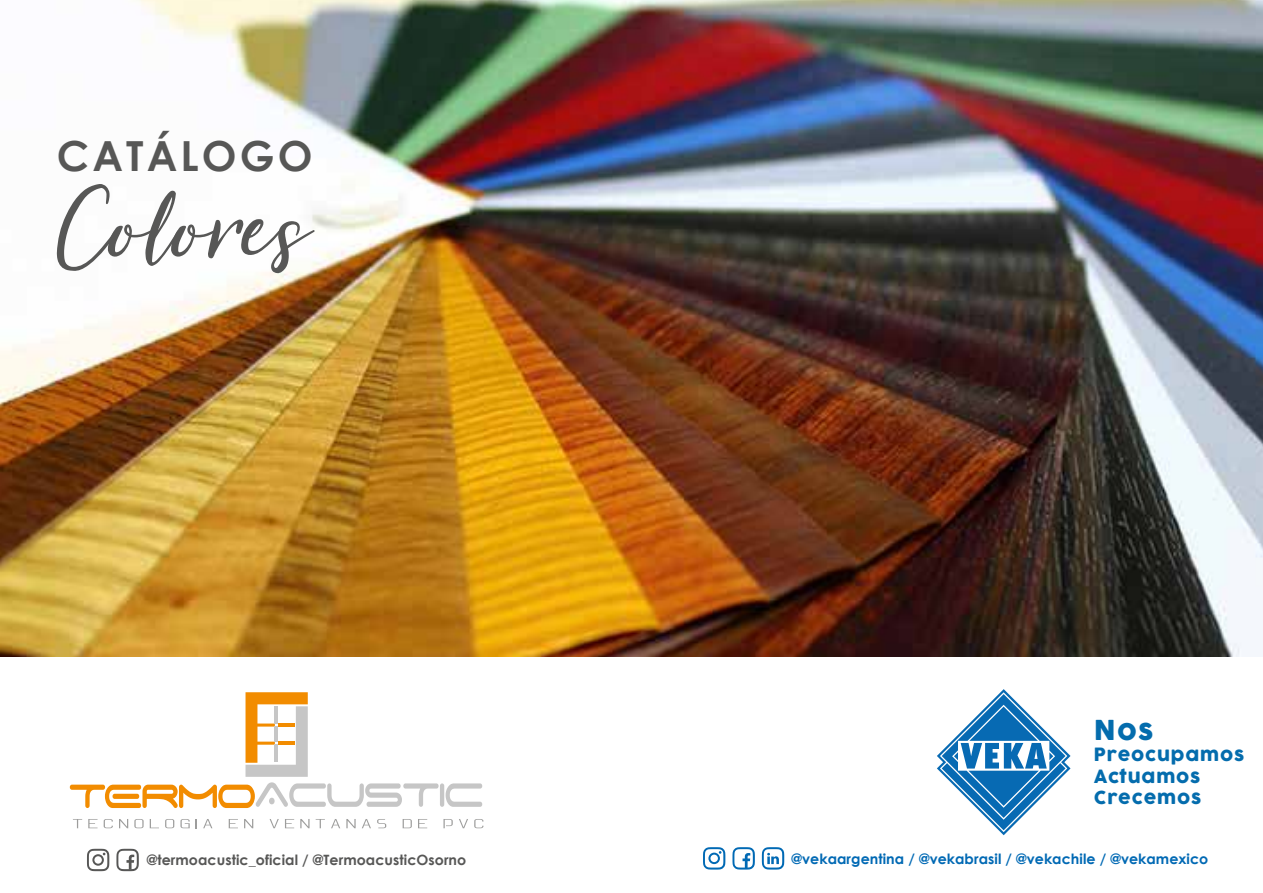
<style>
.page{position:relative;width:1263px;height:893px;background:#fff}
.page>*{position:absolute;margin:0;border:0;box-sizing:border-box;transform-origin:0 0}
.t1{font:700 41.55px "Century Gothic";letter-spacing:.075em;color:#575756}
.t2{font:26.85px "Cocogoose";color:#046cad}
.t3{font:17.85px/21.5px "Cocogoose";letter-spacing:.05em;color:#046cad}
.t4{font:700 14.25px "Century Gothic";letter-spacing:.005em;color:#0069b4}
.t5{font:700 14.25px "Century Gothic";letter-spacing:.005em;color:#575756}
</style>
<div class="page">
<img style="left:0;top:0;width:1263px;height:656px">
<svg style="left:703px;top:847px;width:22px;height:23px"></svg>
<svg style="left:732px;top:847px;width:23px;height:23px"></svg>
<svg style="left:762px;top:847px;width:22px;height:23px"></svg>
<svg style="left:57px;top:184px;width:258px;height:89px"></svg>
<svg style="left:937px;top:689px;width:133px;height:146px"></svg>
<svg style="left:73px;top:819px;width:9px;height:9px"></svg>
<svg style="left:88px;top:819px;width:10px;height:9px"></svg>
<svg style="left:104px;top:819px;width:9px;height:9px"></svg>
<svg style="left:119px;top:819px;width:9px;height:9px"></svg>
<svg style="left:134px;top:819px;width:10px;height:9px"></svg>
<svg style="left:150px;top:819px;width:9px;height:9px"></svg>
<svg style="left:165px;top:819px;width:9px;height:9px"></svg>
<svg style="left:180px;top:819px;width:10px;height:9px"></svg>
<svg style="left:203px;top:819px;width:9px;height:9px"></svg>
<svg style="left:229px;top:819px;width:9px;height:9px"></svg>
<svg style="left:244px;top:819px;width:9px;height:9px"></svg>
<svg style="left:270px;top:819px;width:9px;height:9px"></svg>
<svg style="left:285px;top:819px;width:9px;height:9px"></svg>
<svg style="left:300px;top:819px;width:10px;height:9px"></svg>
<svg style="left:316px;top:819px;width:9px;height:9px"></svg>
<svg style="left:331px;top:819px;width:9px;height:9px"></svg>
<svg style="left:346px;top:819px;width:10px;height:9px"></svg>
<svg style="left:362px;top:819px;width:9px;height:9px"></svg>
<svg style="left:377px;top:819px;width:9px;height:9px"></svg>
<svg style="left:403px;top:819px;width:9px;height:9px"></svg>
<svg style="left:418px;top:819px;width:9px;height:9px"></svg>
<svg style="left:443px;top:819px;width:10px;height:9px"></svg>
<svg style="left:459px;top:819px;width:9px;height:9px"></svg>
<svg style="left:474px;top:819px;width:9px;height:9px"></svg>
<svg style="left:70px;top:692px;width:412px;height:116px"></svg>
<hr style="left:275px;top:706px;width:3px;height:17px;background:#c6c6c6">
<hr style="left:278px;top:742px;width:16px;height:3px;background:#f28c00">
<hr style="left:275px;top:727px;width:3px;height:15px;background:#c6c6c6">
<hr style="left:275px;top:745px;width:3px;height:17px;background:#c6c6c6">
<hr style="left:278px;top:723px;width:16px;height:4px;background:#f28c00">
<svg style="left:87px;top:849px;width:22px;height:22px"></svg>
<svg style="left:116px;top:849px;width:23px;height:22px"></svg>
<h1 class="t1" style="left:57px;top:125px;width:257px">CATÁLOGO</h1>
<p class="t5" style="left:147px;top:849px;width:321px">@termoacustic_oficial / @TermoacusticOsorno</p>
<h2 class="t2" style="left:1094px;top:711px;width:61px">Nos</h2>
<p class="t3" style="left:1094px;top:745px;width:152px">Preocupamos<br>Actuamos<br>Crecemos</p>
<p class="t4" style="left:791px;top:848px;width:418px">@vekaargentina / @vekabrasil / @vekachile / @vekamexico</p>
</div>
